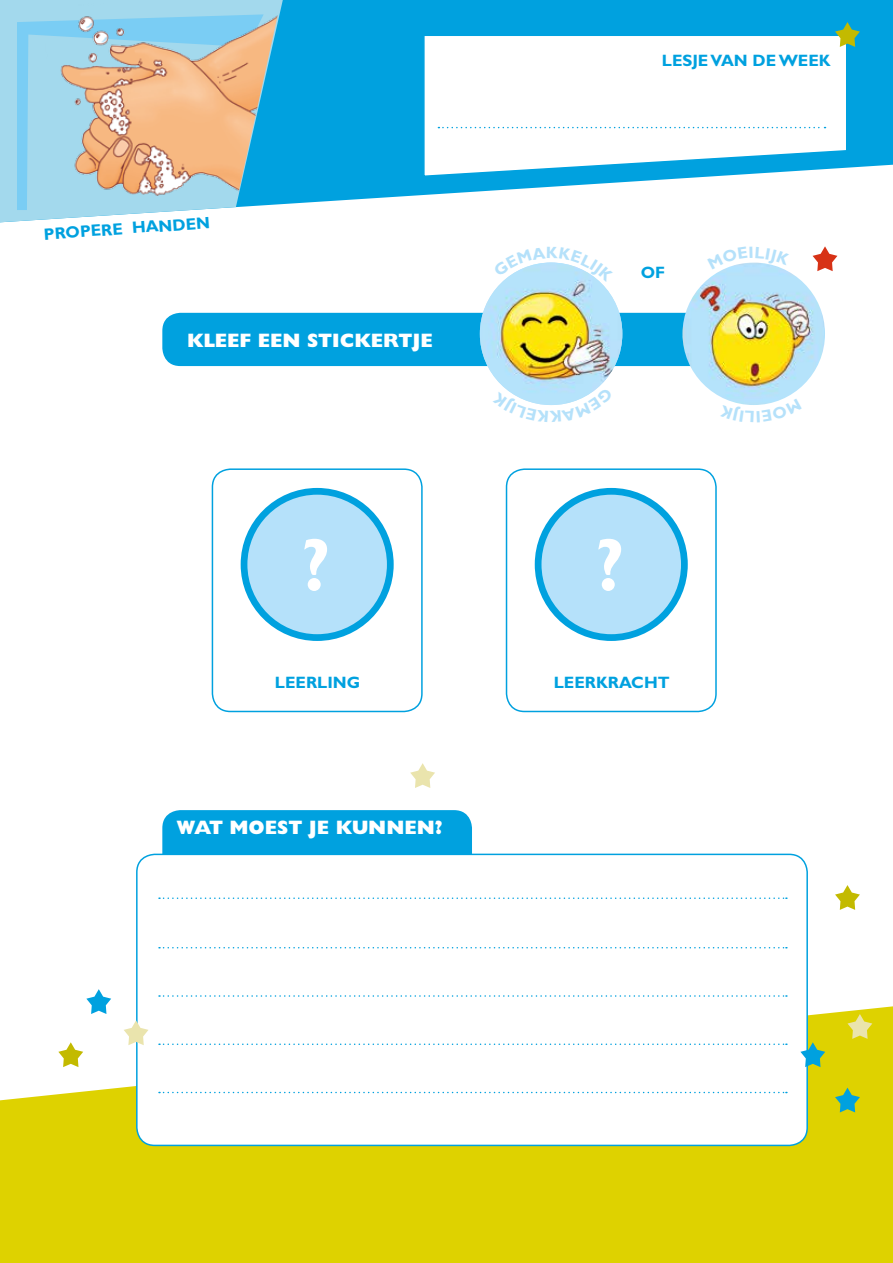
<style>
.page{position:relative;width:893px;height:1263px;background:#fff}
.page>*{position:absolute;margin:0;border:0;box-sizing:border-box;transform-origin:0 0}
.t1{font:700 74.55px "Gill Sans Std";color:#fff}
.t2{font:800 19.5px "Gill Sans Std";color:#fff}
.t3{font:700 16.5px "Gill Sans Std";color:#00a1df}
</style>
<div class="page">
<div style="left:212px;top:468px;width:211px;height:244px;border:2px solid #00a1df;border-radius:18px"></div>
<div style="left:506px;top:468px;width:211px;height:244px;border:2px solid #00a1df;border-radius:18px"></div>
<div style="left:162px;top:810px;width:310px;height:67px;background:#00a1df;border-radius:18px"></div>
<div style="left:162px;top:313px;width:603px;height:53px;background:#00a1df;border-radius:18px"></div>
<svg style="left:283px;top:0;width:610px;height:204px;fill:#00a1df"></svg>
<svg style="left:0;top:1006px;width:893px;height:257px;background:#e0d515"></svg>
<div style="left:241px;top:488px;width:153px;height:153px;background:#00a1df;border-radius:50%"></div>
<div style="left:535px;top:488px;width:153px;height:153px;background:#00a1df;border-radius:50%"></div>
<svg style="left:422px;top:34px;width:426px;height:144px"></svg>
<div style="left:137px;top:854px;width:670px;height:291px;background:#fff;border-radius:18px"></div>
<div style="left:136px;top:854px;width:672px;height:292px;border:2px solid #00a1df;border-radius:18px"></div>
<svg style="left:835px;top:22px;width:25px;height:25px"></svg>
<svg style="left:438px;top:127px;width:387px;height:1px"></svg>
<svg style="left:159px;top:1092px;width:628px;height:1px"></svg>
<svg style="left:159px;top:1043px;width:628px;height:2px"></svg>
<svg style="left:159px;top:995px;width:628px;height:2px"></svg>
<svg style="left:159px;top:947px;width:628px;height:1px"></svg>
<svg style="left:159px;top:897px;width:628px;height:2px"></svg>
<svg style="left:58px;top:1042px;width:25px;height:25px"></svg>
<svg style="left:835px;top:885px;width:25px;height:25px"></svg>
<svg style="left:813px;top:246px;width:24px;height:25px"></svg>
<svg style="left:800px;top:1042px;width:25px;height:25px"></svg>
<svg style="left:410px;top:763px;width:25px;height:25px"></svg>
<svg style="left:847px;top:1014px;width:25px;height:25px"></svg>
<svg style="left:124px;top:1020px;width:24px;height:25px"></svg>
<svg style="left:835px;top:1087px;width:25px;height:25px"></svg>
<svg style="left:86px;top:989px;width:25px;height:25px"></svg>
<div style="left:247px;top:495px;width:140px;height:139px;background:#b5e1fa;border-radius:50%"></div>
<div style="left:541px;top:495px;width:140px;height:139px;background:#b5e1fa;border-radius:50%"></div>
<svg style="left:0;top:0;width:283px;height:222px;background:#95d4eb"></svg>
<svg style="left:17px;top:14px;width:13px;height:196px;background:#82cff2"></svg>
<img style="left:30px;top:0;width:251px;height:222px">
<img style="left:480px;top:263px;width:142px;height:142px;border-radius:71px">
<img style="left:682px;top:263px;width:143px;height:142px;border-radius:71px">
<svg style="left:502px;top:262px;width:98px;height:20px"></svg>
<svg style="left:504px;top:387px;width:95px;height:18px"></svg>
<svg style="left:722px;top:262px;width:63px;height:8px"></svg>
<svg style="left:723px;top:398px;width:61px;height:7px"></svg>
<p class="t3" style="left:43px;top:224px;width:168px;rotate:-4deg">PROPERE HANDEN</p>
<p class="t2" style="left:187px;top:329px;width:247px">KLEEF EEN STICKERTJE</p>
<p class="t3" style="left:662px;top:50px;width:170px">LESJE VAN DE WEEK</p>
<p class="t3" style="left:641px;top:263px;width:26px">OF</p>
<h1 class="t1" style="left:302px;top:521px;width:29px">?</h1>
<h1 class="t1" style="left:596px;top:521px;width:29px">?</h1>
<p class="t3" style="left:275px;top:672px;width:87px">LEERLING</p>
<p class="t3" style="left:554px;top:672px;width:117px">LEERKRACHT</p>
<p class="t2" style="left:176px;top:816px;width:268px">WAT MOEST JE KUNNEN?</p>
</div>
